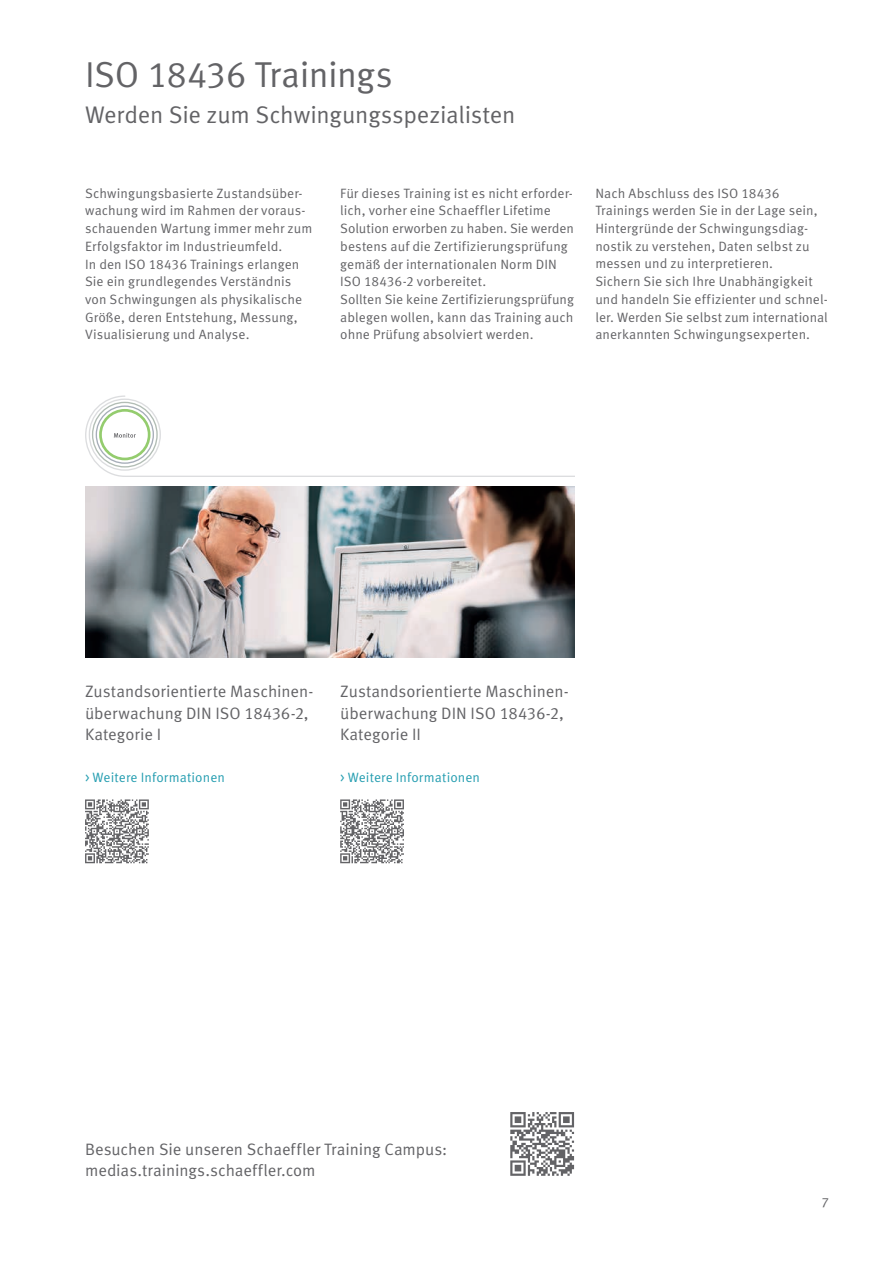
<style>
.page{position:relative;width:893px;height:1263px;background:#fff}
.page>*{position:absolute;margin:0;border:0;box-sizing:border-box;transform-origin:0 0}
.t1{font:36px "Schaeffler Meta";letter-spacing:-.02em;color:#636366}
.t2{font:24px "Schaeffler Meta";letter-spacing:-.01em;color:#636366}
.t3{font:16.5px/21.3px "Schaeffler Meta";letter-spacing:-.005em;color:#636366}
.t4{font:13.5px/17.7px "Schaeffler Meta";letter-spacing:.005em;color:#636366}
.t5{font:13.5px "Schaeffler Meta";letter-spacing:.005em;color:#269eb1}
</style>
<div class="page">
<img style="left:85px;top:487px;width:489px;height:170px">
<svg style="left:510px;top:1112px;width:64px;height:64px"></svg>
<svg style="left:85px;top:395px;width:489px;height:82px"></svg>
<svg style="left:85px;top:799px;width:64px;height:64px"></svg>
<svg style="left:340px;top:799px;width:64px;height:64px"></svg>
<h1 class="t1" style="left:85px;top:53px;width:309px">ISO 18436 Trainings</h1>
<h2 class="t2" style="left:85px;top:100px;width:432px">Werden Sie zum Schwingungsspezialisten</h2>
<p class="t4" style="left:85px;top:184px;width:229px">Schwingungsbasierte Zustandsüber&shy;wachung wird im Rahmen der voraus&shy;schauenden Wartung immer mehr zum Erfolgsfaktor im Industrieumfeld.<br>In den ISO 18436 Trainings erlangen Sie ein grundlegendes Verständnis von Schwingungen als physikalische Größe, deren Entstehung, Messung, Visualisierung und Analyse.</p>
<p class="t4" style="left:340px;top:184px;width:235px">Für dieses Training ist es nicht erforder&shy;lich, vorher eine Schaeffler Lifetime Solution erworben zu haben. Sie werden bestens auf die Zertifizierungsprüfung gemäß der internationalen Norm DIN ISO 18436-2 vorbereitet.<br>Sollten Sie keine Zertifizierungsprüfung ablegen wollen, kann das Training auch ohne Prüfung absolviert werden.</p>
<p class="t4" style="left:595px;top:184px;width:234px">Nach Abschluss des ISO 18436<br>Trainings werden Sie in der Lage sein, Hintergründe der Schwingungsdiag&shy;nostik zu verstehen, Daten selbst zu messen und zu interpretieren.<br>Sichern Sie sich Ihre Unabhängigkeit und handeln Sie effizienter und schnel&shy;ler. Werden Sie selbst zum international anerkannten Schwingungsexperten.</p>
<p class="t3" style="left:85px;top:681px;width:228px">Zustandsorientierte Maschinen&shy;überwachung DIN ISO 18436-2,<br>Kategorie I</p>
<p class="t3" style="left:340px;top:681px;width:228px">Zustandsorientierte Maschinen&shy;überwachung DIN ISO 18436-2,<br>Kategorie II</p>
<p class="t5" style="left:85px;top:770px;width:141px">&gt; Weitere Informationen</p>
<p class="t5" style="left:340px;top:770px;width:141px">&gt; Weitere Informationen</p>
<p class="t3" style="left:85px;top:1138px;width:364px">Besuchen Sie unseren Schaeffler Training Campus: medias.trainings.schaeffler.com</p>
<p class="t4" style="left:821px;top:1194px;width:9px">7</p>
</div>
